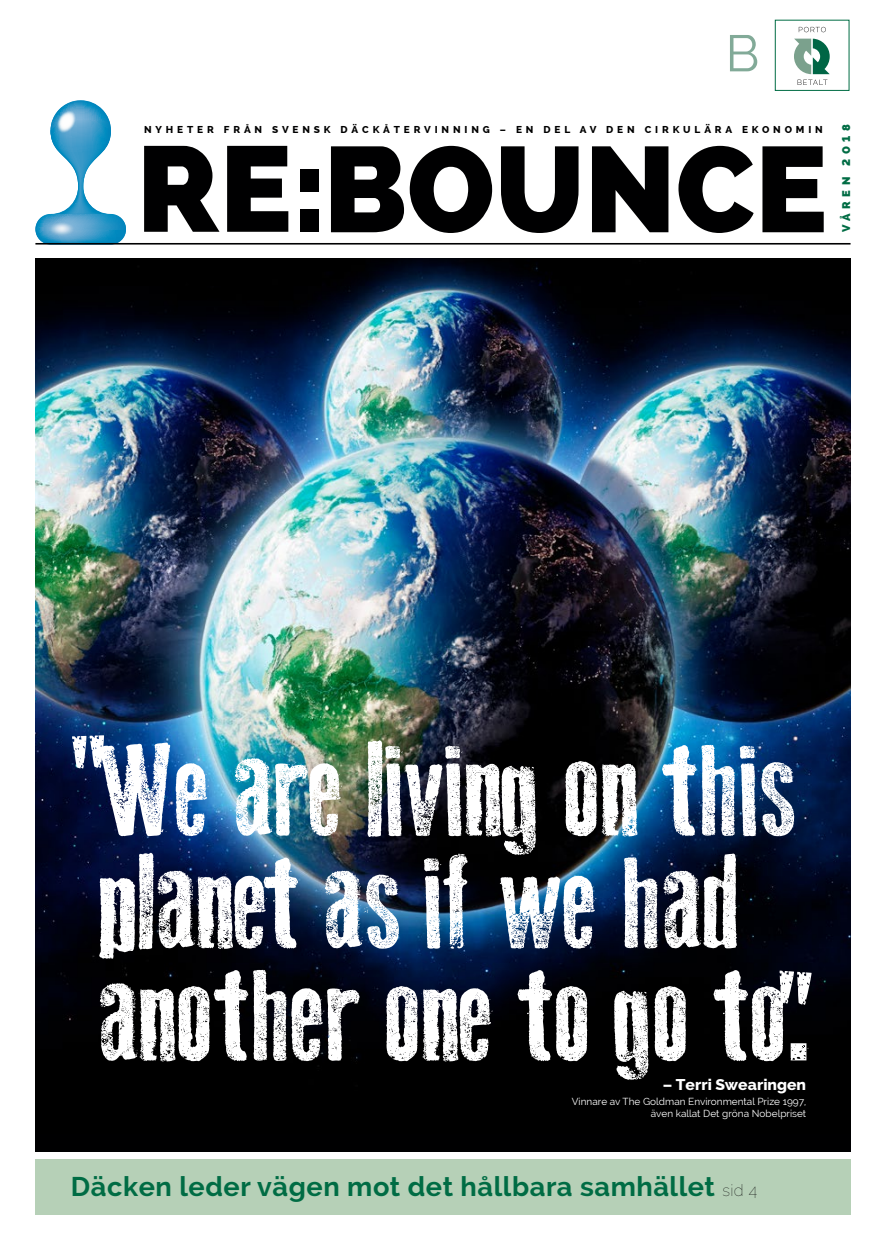
<style>
.page{position:relative;width:886px;height:1251px;background:#fff}
.page>*{position:absolute;margin:0;border:0;box-sizing:border-box;transform-origin:0 0}
.t1{font:131.25px/112.5px "Old Press";letter-spacing:-.01em;color:#fff}
.t2{font:51.25px "Raleway";color:#82aa98}
.t3{font:700 27.12px "Raleway";letter-spacing:.02em;color:#006c44}
.t4{font:800 15.62px "Raleway";color:#fff}
.t5{font:800 11.12px "Raleway";letter-spacing:.4em;color:#006c44}
.t6{font:10px/12.5px "Raleway";letter-spacing:.005em;color:#fff;text-align:right}
.t7{font:800 10px "Raleway";letter-spacing:.385em;color:#000001}
.s1{font-weight:100;font-size:16.25px;color:#000001}
</style>
<div class="page">
<div style="left:35px;top:259px;width:815px;height:893px;background:#000001"></div>
<img style="left:35px;top:259px;width:815px;height:807px">
<svg style="left:35px;top:100px;width:91px;height:143px"></svg>
<svg style="left:144px;top:146px;width:75px;height:86px"></svg>
<svg style="left:227px;top:146px;width:61px;height:86px"></svg>
<div style="left:300px;top:169px;width:18px;height:22px;background:#000001"></div>
<div style="left:300px;top:209px;width:18px;height:23px;background:#000001"></div>
<svg style="left:331px;top:146px;width:73px;height:86px"></svg>
<svg style="left:410px;top:146px;width:82px;height:87px"></svg>
<svg style="left:501px;top:146px;width:77px;height:87px"></svg>
<svg style="left:592px;top:146px;width:76px;height:86px"></svg>
<svg style="left:678px;top:146px;width:76px;height:87px"></svg>
<svg style="left:762px;top:146px;width:62px;height:86px"></svg>
<div style="left:35px;top:1159px;width:815px;height:56px;background:#b6d0b7"></div>
<svg style="left:794px;top:39px;width:36px;height:35px"></svg>
<div style="left:775px;top:20px;width:74px;height:71px;border:1px solid #006c44"></div>
<svg style="left:799px;top:27px;width:27px;height:5px"></svg>
<svg style="left:797px;top:80px;width:29px;height:5px"></svg>
<hr style="left:35px;top:243px;width:815px;height:2px;background:#000001">
<svg style="left:67px;top:735px;width:47px;height:33px;background:#022460"></svg>
<div style="left:775px;top:970px;width:43px;height:36px;background:#00020e"></div>
<h2 class="t2" style="left:725px;top:24px;width:36px">B</h2>
<p class="t7" style="left:144px;top:124px;width:680px">NYHETER FRÅN SVENSK DÄCKÅTERVINNING – EN DEL AV DEN CIRKULÄRA EKONOMIN</p>
<p class="t5" style="left:840px;top:232px;width:110px;rotate:-90deg">VÅREN 2018</p>
<h1 class="t1" style="left:99px;top:733px;width:719px">We are living on this planet as if we had another one to go to.</h1>
<p class="t6" style="left:572px;top:1095px;width:236px">Vinnare av The Goldman Environmental Prize 1997, även kallat Det gröna Nobelpriset</p>
<h3 class="t4" style="left:663px;top:1076px;width:145px">– Terri Swearingen</h3>
<h3 class="t3" style="left:71px;top:1170px;width:688px">Däcken leder vägen mot det hållbara samhället <span class="s1">sid 4</span></h3>
</div>
